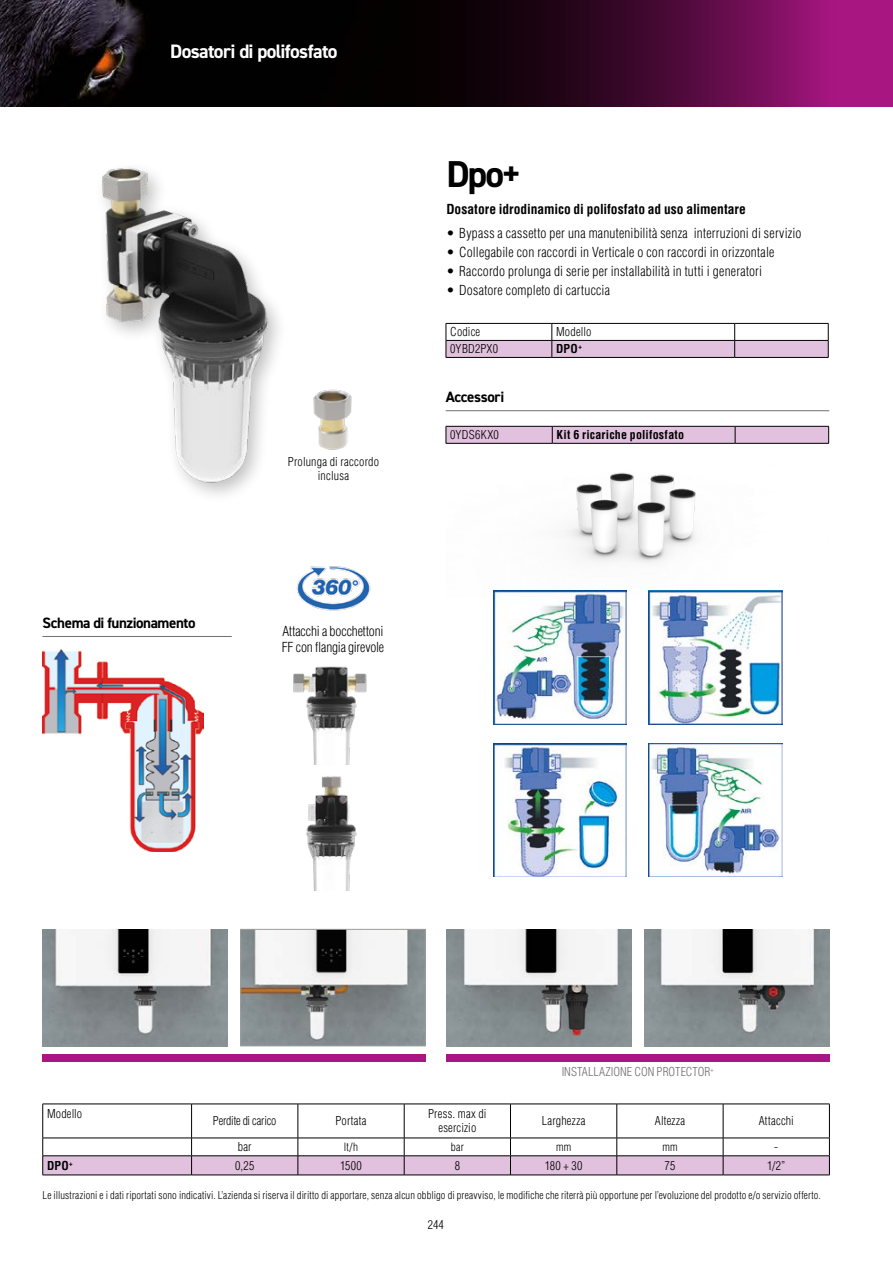
<style>
.page{position:relative;width:893px;height:1263px;background:#fff}
.page>*{position:absolute;margin:0;border:0;box-sizing:border-box;transform-origin:0 0}
.t1{font:700 37.5px "DIN2014";color:#000}
.t2{font:700 19.5px "DIN2014";letter-spacing:-.03em;color:#fff}
.t3{font:700 15px "DIN2014";letter-spacing:-.025em;color:#000}
.t4{font:300 condensed 13.5px "Helvetica LT Std";letter-spacing:.01em;color:#000}
.t5{font:700 condensed 13.5px "Helvetica LT Std";letter-spacing:-.005em;color:#000}
.t6{font:300 condensed 13.5px/15.9px "Helvetica LT Std";letter-spacing:-.01em;color:#000}
.t7{font:300 condensed 12px/14.4px "Helvetica LT Std";letter-spacing:.015em;color:#000;text-align:center}
.t8{font:700 condensed 12px "Helvetica LT Std";letter-spacing:.02em;color:#000}
.t9{font:300 condensed 12px "Helvetica LT Std";color:#706f6f}
.t10{font:300 condensed 12px "Helvetica LT Std";letter-spacing:-.01em;color:#000}
.t11{font:300 condensed 11.25px "Helvetica LT Std";letter-spacing:.02em;color:#000}
.t12{font:300 condensed 10.5px "Helvetica LT Std";letter-spacing:.015em;color:#000}
</style>
<div class="page">
<img style="left:0;top:0;width:361px;height:106px">
<svg style="left:361px;top:0;width:532px;height:106px;background:#440832"></svg>
<hr style="left:43px;top:636px;width:189px;height:1px;background:#706f6f">
<hr style="left:446px;top:323px;width:106px;height:1px;background:#000">
<hr style="left:552px;top:323px;width:183px;height:1px;background:#000">
<hr style="left:735px;top:323px;width:93px;height:1px;background:#000">
<svg style="left:446px;top:324px;width:383px;height:33px"></svg>
<hr style="left:446px;top:357px;width:106px;height:1px;background:#000">
<hr style="left:552px;top:357px;width:183px;height:1px;background:#000">
<hr style="left:735px;top:357px;width:93px;height:1px;background:#000">
<img style="left:43px;top:649px;width:161px;height:202px">
<img style="left:293px;top:666px;width:74px;height:98px">
<hr style="left:446px;top:410px;width:383px;height:1px;background:#706f6f">
<svg style="left:446px;top:426px;width:383px;height:17px;background:#d2b4cf"></svg>
<hr style="left:446px;top:443px;width:106px;height:1px;background:#000">
<hr style="left:552px;top:443px;width:183px;height:1px;background:#000">
<hr style="left:735px;top:443px;width:94px;height:1px;background:#000">
<img style="left:565px;top:472px;width:218px;height:124px">
<hr style="left:43px;top:1175px;width:149px;height:1px;background:#000">
<hr style="left:192px;top:1175px;width:106px;height:1px;background:#000">
<hr style="left:298px;top:1175px;width:106px;height:1px;background:#000">
<hr style="left:404px;top:1175px;width:106px;height:1px;background:#000">
<hr style="left:723px;top:1175px;width:107px;height:1px;background:#000">
<hr style="left:510px;top:1175px;width:107px;height:1px;background:#000">
<hr style="left:617px;top:1175px;width:106px;height:1px;background:#000">
<hr style="left:43px;top:1104px;width:149px;height:1px;background:#000">
<hr style="left:42px;top:1104px;width:1px;height:34px;background:#000">
<hr style="left:192px;top:1104px;width:106px;height:1px;background:#000">
<hr style="left:191px;top:1104px;width:1px;height:34px;background:#000">
<hr style="left:298px;top:1104px;width:106px;height:1px;background:#000">
<hr style="left:298px;top:1104px;width:1px;height:34px;background:#000">
<hr style="left:404px;top:1104px;width:106px;height:1px;background:#000">
<hr style="left:404px;top:1104px;width:1px;height:34px;background:#000">
<hr style="left:510px;top:1104px;width:107px;height:1px;background:#000">
<hr style="left:510px;top:1104px;width:1px;height:34px;background:#000">
<hr style="left:617px;top:1104px;width:106px;height:1px;background:#000">
<hr style="left:617px;top:1104px;width:1px;height:34px;background:#000">
<hr style="left:723px;top:1104px;width:107px;height:1px;background:#000">
<hr style="left:723px;top:1104px;width:1px;height:34px;background:#000">
<hr style="left:829px;top:1104px;width:1px;height:34px;background:#000">
<svg style="left:42px;top:1138px;width:788px;height:37px"></svg>
<img style="left:102px;top:167px;width:177px;height:327px">
<img style="left:296px;top:566px;width:75px;height:45px">
<img style="left:306px;top:776px;width:51px;height:115px">
<img style="left:493px;top:590px;width:134px;height:134px">
<img style="left:649px;top:590px;width:133px;height:134px">
<img style="left:493px;top:743px;width:134px;height:134px">
<img style="left:649px;top:743px;width:133px;height:134px">
<img style="left:313px;top:389px;width:39px;height:61px">
<img style="left:446px;top:929px;width:185px;height:117px">
<div style="left:446px;top:1054px;width:384px;height:8px;background:#a71681"></div>
<img style="left:242px;top:931px;width:181px;height:113px">
<div style="left:240px;top:929px;width:185px;height:117px;border:1px solid #9d9d9c"></div>
<img style="left:42px;top:929px;width:185px;height:117px">
<div style="left:42px;top:1054px;width:383px;height:8px;background:#a71681"></div>
<img style="left:644px;top:929px;width:185px;height:117px">
<h2 class="t2" style="left:170px;top:38px;width:169px">Dosatori di polifosfato</h2>
<p class="t3" style="left:43px;top:612px;width:155px">Schema di funzionamento</p>
<p class="t7" style="left:288px;top:455px;width:93px;line-height:13.5px">Prolunga di raccordo inclusa</p>
<p class="t6" style="left:282px;top:623px;width:104px">Attacchi a bocchettoni<br>FF con flangia girevole</p>
<h1 class="t1" style="left:446px;top:149px;width:77px">Dpo+</h1>
<p class="t5" style="left:446px;top:201px;width:301px">Dosatore idrodinamico di polifosfato ad uso alimentare</p>
<p class="t4" style="left:446px;top:224px;width:357px">• Bypass a cassetto per una manutenibilità senza interruzioni di servizio</p>
<p class="t4" style="left:446px;top:244px;width:329px">• Collegabile con raccordi in Verticale o con raccordi in orizzontale</p>
<p class="t4" style="left:446px;top:263px;width:317px">• Raccordo prolunga di serie per installabilità in tutti i generatori</p>
<p class="t4" style="left:446px;top:282px;width:165px">• Dosatore completo di cartuccia</p>
<p class="t7" style="left:450px;top:325px;width:32px">Codice</p>
<p class="t7" style="left:556px;top:325px;width:37px">Modello</p>
<p class="t7" style="left:450px;top:342px;width:49px">0YBD2PX0</p>
<p class="t8" style="left:556px;top:341px;width:27px">DPO<sup>+</sup></p>
<p class="t3" style="left:446px;top:387px;width:60px">Accessori</p>
<p class="t7" style="left:450px;top:427px;width:50px">0YDS6KX0</p>
<p class="t8" style="left:556px;top:427px;width:129px">Kit 6 ricariche polifosfato</p>
<p class="t9" style="left:562px;top:1064px;width:153px">INSTALLAZIONE CON PROTECTOR<sup>+</sup></p>
<p class="t7" style="left:47px;top:1106px;width:37px">Modello</p>
<p class="t10" style="left:213px;top:1113px;width:65px">Perdite di carico</p>
<p class="t7" style="left:336px;top:1113px;width:33px">Portata</p>
<p class="t7" style="left:428px;top:1106px;width:60px">Press. max di esercizio</p>
<p class="t7" style="left:542px;top:1113px;width:45px">Larghezza</p>
<p class="t7" style="left:655px;top:1113px;width:32px">Altezza</p>
<p class="t7" style="left:759px;top:1113px;width:37px">Attacchi</p>
<p class="t7" style="left:238px;top:1139px;width:15px">bar</p>
<p class="t11" style="left:344px;top:1140px;width:16px">lt/h</p>
<p class="t11" style="left:451px;top:1140px;width:15px">bar</p>
<p class="t11" style="left:556px;top:1140px;width:17px">mm</p>
<p class="t11" style="left:662px;top:1140px;width:17px">mm</p>
<p class="t7" style="left:774px;top:1139px;width:5px">-</p>
<p class="t8" style="left:47px;top:1158px;width:27px">DPO<sup>+</sup></p>
<p class="t7" style="left:235px;top:1158px;width:21px">0,25</p>
<p class="t7" style="left:340px;top:1158px;width:23px">1500</p>
<p class="t7" style="left:455px;top:1158px;width:7px">8</p>
<p class="t7" style="left:545px;top:1158px;width:39px">180 + 30</p>
<p class="t7" style="left:664px;top:1158px;width:12px">75</p>
<p class="t7" style="left:767px;top:1158px;width:20px">1/2”</p>
<p class="t12" style="left:43px;top:1189px;width:780px">Le illustrazioni e i dati riportati sono indicativi. L’azienda si riserva il diritto di apportare, senza alcun obbligo di preavviso, le modifiche che riterrà più opportune per l’evoluzione del prodotto e/o servizio offerto.</p>
<p class="t7" style="left:428px;top:1217px;width:17px">244</p>
</div>
